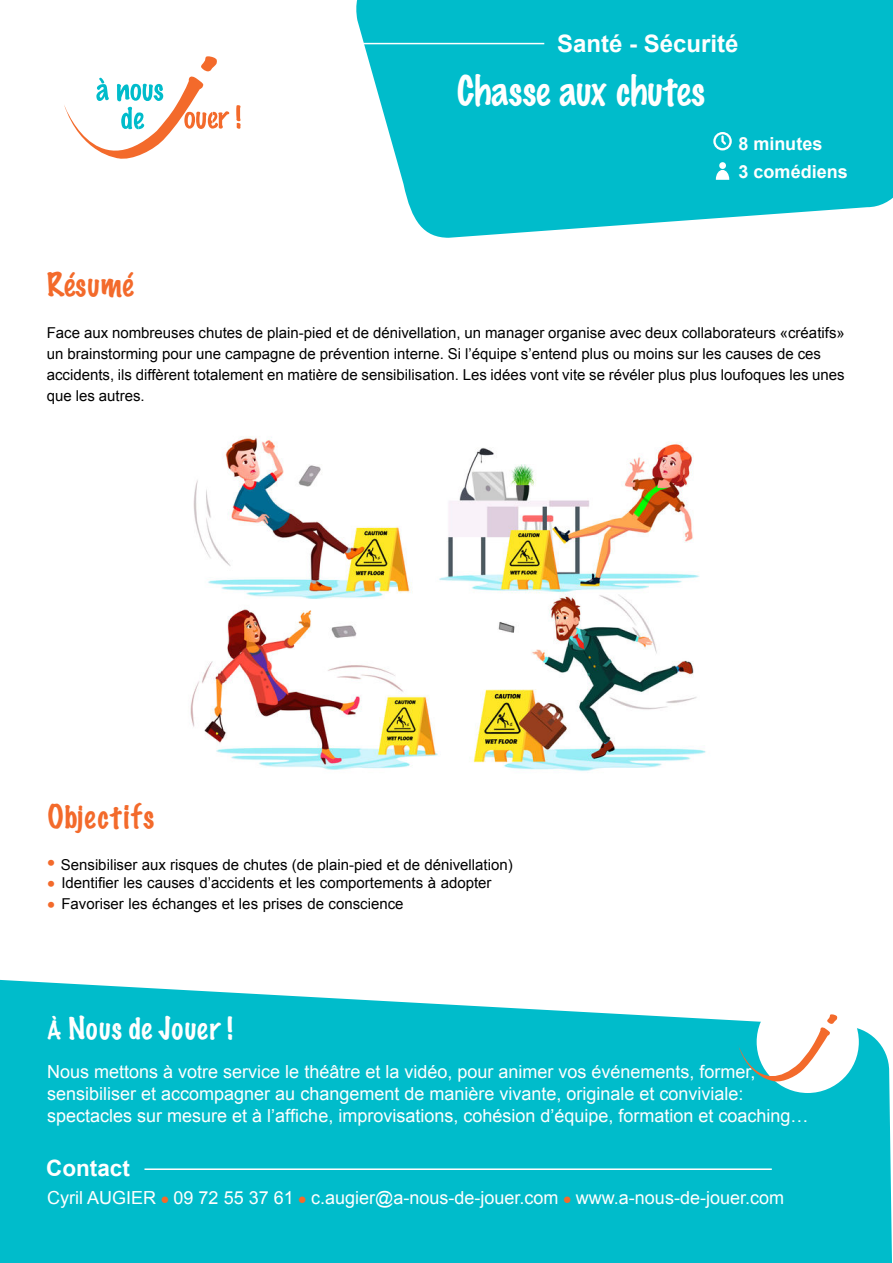
<style>
.page{position:relative;width:893px;height:1263px;background:#fff}
.page>*{position:absolute;margin:0;border:0;box-sizing:border-box;transform-origin:0 0}
.t1{font:100 37.5px "Marker Felt";letter-spacing:-.005em;color:#fff}
.t2{font:100 30px "Marker Felt";letter-spacing:.045em;color:#f36a2b}
.t3{font:100 30px "Marker Felt";letter-spacing:.025em;color:#f36a2b}
.t4{font:100 28.5px "Marker Felt";letter-spacing:.025em;color:#fff}
.t5{font:700 24px "Arial";color:#fff}
.t6{font:700 22.5px "Arial";color:#fff}
.t7{font:18px/21.6px "Arial";color:#fff}
.t8{font:700 18px/27.2px "Arial";color:#fff}
.t9{font:15px/21px "Arial";color:#000}
.s1{font-weight:700;font-size:21px;color:#f36a2b}
.s2{font-size:15px;color:#f36a2b}
</style>
<div class="page">
<svg style="left:356px;top:0;width:537px;height:238px;background:#1dc3d0"></svg>
<svg style="left:64px;top:56px;width:177px;height:103px"></svg>
<svg style="left:0;top:979px;width:892px;height:284px;background:#16c1cf"></svg>
<hr style="left:144px;top:1168px;width:628px;height:2px;background:#fff">
<div style="left:757px;top:991px;width:102px;height:102px;background:#fff;border-radius:50%"></div>
<svg style="left:738px;top:1014px;width:99px;height:86px"></svg>
<hr style="left:344px;top:43px;width:200px;height:1px;background:#fff">
<svg style="left:716px;top:162px;width:13px;height:18px"></svg>
<svg style="left:713px;top:132px;width:19px;height:18px"></svg>
<img style="left:190px;top:436px;width:516px;height:335px">
<h3 class="t5" style="left:557px;top:28px;width:183px">Santé - Sécurité</h3>
<h1 class="t1" style="left:457px;top:61px;width:249px">Chasse aux chutes</h1>
<p class="t8" style="left:738px;top:131px;width:111px">8 minutes<br>3 comédiens</p>
<h2 class="t3" style="left:47px;top:261px;width:88px">Résumé</h2>
<p class="t9" style="left:47px;top:322px;width:799px">Face aux nombreuses chutes de plain-pied et de dénivellation, un manager organise avec deux collaborateurs «créatifs» un brainstorming pour une campagne de prévention interne. Si l’équipe s’entend plus ou moins sur les causes de ces accidents, ils diffèrent totalement en matière de sensibilisation. Les idées vont vite se révéler plus plus loufoques les unes que les autres.</p>
<h2 class="t2" style="left:48px;top:793px;width:108px">Objectifs</h2>
<p class="t9" style="left:48px;top:854px;width:467px"><span class="s1">•</span> Sensibiliser aux risques de chutes (de plain-pied et de dénivellation)</p>
<p class="t9" style="left:48px;top:872px;width:445px"><span class="s1">•</span> Identifier les causes d’accidents et les comportements à adopter</p>
<p class="t9" style="left:48px;top:893px;width:358px"><span class="s1">•</span> Favoriser les échanges et les prises de conscience</p>
<h3 class="t4" style="left:47px;top:1006px;width:187px">À Nous de Jouer !</h3>
<p class="t7" style="left:47px;top:1061px;width:763px">Nous mettons à votre service le théâtre et la vidéo, pour animer vos événements, former, sensibiliser et accompagner au changement de manière vivante, originale et conviviale: spectacles sur mesure et à l’affiche, improvisations, cohésion d’équipe, formation et coaching…</p>
<h3 class="t6" style="left:46px;top:1153px;width:85px">Contact</h3>
<p class="t7" style="left:47px;top:1187px;width:738px">Cyril AUGIER <span class="s2">●</span> 09 72 55 37 61 <span class="s2">●</span> c.augier@a-nous-de-jouer.com <span class="s2">●</span> www.a-nous-de-jouer.com</p>
</div>
